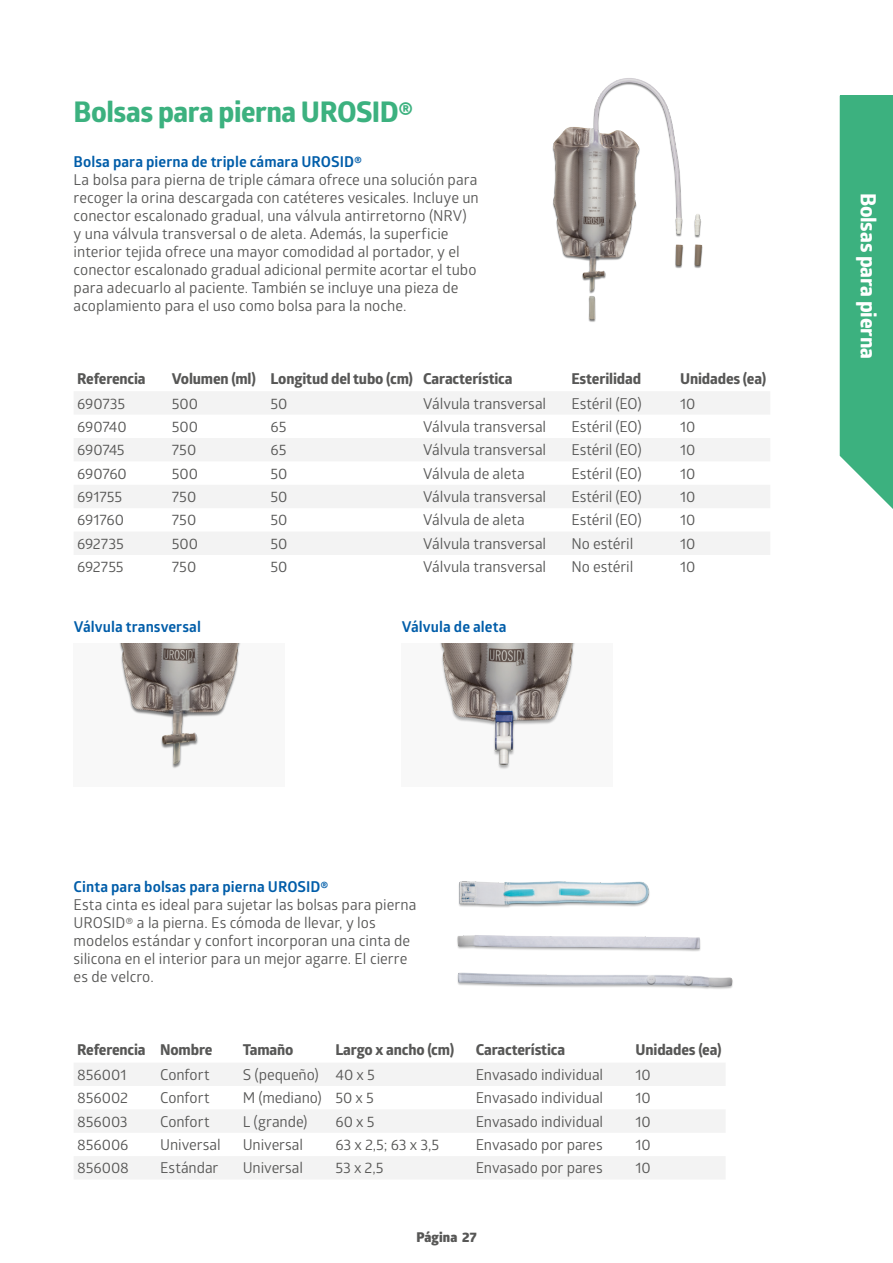
<style>
.page{position:relative;width:893px;height:1263px;background:#fff}
.page>*{position:absolute;margin:0;border:0;box-sizing:border-box;transform-origin:0 0}
.MEDLINE_-_Headline__L{font:700 28.5px "Globerx";letter-spacing:-.015em;color:#3cb17f}
.MEDLINE_-_A_Head{font:700 21px "Globerx";letter-spacing:-.01em;color:#fff}
.MEDLINE_-_Intro_Text{font:15px/18px "Glober";color:#575756}
.MEDLINE_-_Line_Listing{font:15px "Glober";letter-spacing:-.005em;color:#575756}
.MEDLINE_-_Line_Listing_Headers{font:700 15px "Globerx";letter-spacing:-.01em;color:#575756}
.MEDLINE_-_Intro_Text-2{font:700 15px "Glober";letter-spacing:.005em;color:#005da9}
.t1{font:800 13.5px "Glober";letter-spacing:.01em;color:#575756}
.s1{font-weight:700;color:#005da9}
</style>
<div class="page">
<svg style="left:74px;top:392px;width:696px;height:163px;fill:#f3f3f3"></svg>
<svg style="left:74px;top:1063px;width:651px;height:116px;fill:#f3f3f3"></svg>
<div style="left:74px;top:644px;width:211px;height:143px;background:#f8f8f8"></div>
<div style="left:402px;top:644px;width:211px;height:143px;background:#f8f8f8"></div>
<img style="left:440px;top:644px;width:134px;height:125px">
<img style="left:552px;top:78px;width:151px;height:244px">
<img style="left:120px;top:644px;width:120px;height:124px">
<img style="left:457px;top:881px;width:276px;height:108px">
<svg style="left:840px;top:96px;width:53px;height:413px"></svg>
<div style="left:841px;top:96px;width:52px;height:360px;background:#3cb17f"></div>
<p class="MEDLINE_-_Headline__L" style="left:74px;top:91px;width:341px">Bolsas para pierna UROSID®</p>
<p class="MEDLINE_-_Intro_Text" style="left:74px;top:152px;width:407px"><span class="s1">Bolsa para pierna de triple cámara UROSID®<br></span>La bolsa para pierna de triple cámara ofrece una solución para recoger la orina descargada con catéteres vesicales. Incluye un conector escalonado gradual, una válvula antirretorno (NRV)<br>y una válvula transversal o de aleta. Además, la superficie interior tejida ofrece una mayor comodidad al portador, y el conector escalonado gradual adicional permite acortar el tubo para adecuarlo al paciente. También se incluye una pieza de acoplamiento para el uso como bolsa para la noche.</p>
<p class="MEDLINE_-_Line_Listing_Headers" style="left:77px;top:367px;width:70px">Referencia</p>
<p class="MEDLINE_-_Line_Listing_Headers" style="left:172px;top:367px;width:86px">Volumen (ml)</p>
<p class="MEDLINE_-_Line_Listing_Headers" style="left:271px;top:367px;width:144px">Longitud del tubo (cm)</p>
<p class="MEDLINE_-_Line_Listing_Headers" style="left:423px;top:367px;width:91px">Característica</p>
<p class="MEDLINE_-_Line_Listing_Headers" style="left:571px;top:367px;width:71px">Esterilidad</p>
<p class="MEDLINE_-_Line_Listing_Headers" style="left:680px;top:367px;width:87px">Unidades (ea)</p>
<p class="MEDLINE_-_Line_Listing" style="left:77px;top:393px;width:50px">690735</p>
<p class="MEDLINE_-_Line_Listing" style="left:172px;top:393px;width:28px">500</p>
<p class="MEDLINE_-_Line_Listing" style="left:271px;top:393px;width:19px">50</p>
<p class="MEDLINE_-_Line_Listing" style="left:423px;top:393px;width:125px">Válvula transversal</p>
<p class="MEDLINE_-_Line_Listing" style="left:571px;top:393px;width:72px">Estéril (EO)</p>
<p class="MEDLINE_-_Line_Listing" style="left:680px;top:393px;width:17px">10</p>
<p class="MEDLINE_-_Line_Listing" style="left:77px;top:416px;width:51px">690740</p>
<p class="MEDLINE_-_Line_Listing" style="left:172px;top:416px;width:28px">500</p>
<p class="MEDLINE_-_Line_Listing" style="left:271px;top:416px;width:17px">65</p>
<p class="MEDLINE_-_Line_Listing" style="left:423px;top:416px;width:125px">Válvula transversal</p>
<p class="MEDLINE_-_Line_Listing" style="left:571px;top:416px;width:72px">Estéril (EO)</p>
<p class="MEDLINE_-_Line_Listing" style="left:680px;top:416px;width:17px">10</p>
<p class="MEDLINE_-_Line_Listing" style="left:77px;top:439px;width:49px">690745</p>
<p class="MEDLINE_-_Line_Listing" style="left:172px;top:439px;width:26px">750</p>
<p class="MEDLINE_-_Line_Listing" style="left:271px;top:439px;width:17px">65</p>
<p class="MEDLINE_-_Line_Listing" style="left:423px;top:439px;width:125px">Válvula transversal</p>
<p class="MEDLINE_-_Line_Listing" style="left:571px;top:439px;width:72px">Estéril (EO)</p>
<p class="MEDLINE_-_Line_Listing" style="left:680px;top:439px;width:17px">10</p>
<p class="MEDLINE_-_Line_Listing" style="left:77px;top:463px;width:51px">690760</p>
<p class="MEDLINE_-_Line_Listing" style="left:172px;top:463px;width:28px">500</p>
<p class="MEDLINE_-_Line_Listing" style="left:271px;top:463px;width:19px">50</p>
<p class="MEDLINE_-_Line_Listing" style="left:423px;top:463px;width:103px">Válvula de aleta</p>
<p class="MEDLINE_-_Line_Listing" style="left:571px;top:463px;width:72px">Estéril (EO)</p>
<p class="MEDLINE_-_Line_Listing" style="left:680px;top:463px;width:17px">10</p>
<p class="MEDLINE_-_Line_Listing" style="left:77px;top:486px;width:47px">691755</p>
<p class="MEDLINE_-_Line_Listing" style="left:172px;top:486px;width:26px">750</p>
<p class="MEDLINE_-_Line_Listing" style="left:271px;top:486px;width:19px">50</p>
<p class="MEDLINE_-_Line_Listing" style="left:423px;top:486px;width:125px">Válvula transversal</p>
<p class="MEDLINE_-_Line_Listing" style="left:571px;top:486px;width:72px">Estéril (EO)</p>
<p class="MEDLINE_-_Line_Listing" style="left:680px;top:486px;width:17px">10</p>
<p class="MEDLINE_-_Line_Listing" style="left:77px;top:510px;width:48px">691760</p>
<p class="MEDLINE_-_Line_Listing" style="left:172px;top:510px;width:26px">750</p>
<p class="MEDLINE_-_Line_Listing" style="left:271px;top:510px;width:19px">50</p>
<p class="MEDLINE_-_Line_Listing" style="left:423px;top:510px;width:103px">Válvula de aleta</p>
<p class="MEDLINE_-_Line_Listing" style="left:571px;top:510px;width:72px">Estéril (EO)</p>
<p class="MEDLINE_-_Line_Listing" style="left:680px;top:510px;width:17px">10</p>
<p class="MEDLINE_-_Line_Listing" style="left:77px;top:533px;width:48px">692735</p>
<p class="MEDLINE_-_Line_Listing" style="left:172px;top:533px;width:28px">500</p>
<p class="MEDLINE_-_Line_Listing" style="left:271px;top:533px;width:19px">50</p>
<p class="MEDLINE_-_Line_Listing" style="left:423px;top:533px;width:125px">Válvula transversal</p>
<p class="MEDLINE_-_Line_Listing" style="left:571px;top:533px;width:63px">No estéril</p>
<p class="MEDLINE_-_Line_Listing" style="left:680px;top:533px;width:17px">10</p>
<p class="MEDLINE_-_Line_Listing" style="left:77px;top:556px;width:48px">692755</p>
<p class="MEDLINE_-_Line_Listing" style="left:172px;top:556px;width:26px">750</p>
<p class="MEDLINE_-_Line_Listing" style="left:271px;top:556px;width:19px">50</p>
<p class="MEDLINE_-_Line_Listing" style="left:423px;top:556px;width:125px">Válvula transversal</p>
<p class="MEDLINE_-_Line_Listing" style="left:571px;top:556px;width:63px">No estéril</p>
<p class="MEDLINE_-_Line_Listing" style="left:680px;top:556px;width:17px">10</p>
<p class="MEDLINE_-_Intro_Text-2" style="left:74px;top:616px;width:129px">Válvula transversal</p>
<p class="MEDLINE_-_Intro_Text-2" style="left:402px;top:616px;width:106px">Válvula de aleta</p>
<p class="MEDLINE_-_A_Head" style="left:883px;top:193px;width:168px;rotate:90deg">Bolsas para pierna</p>
<p class="MEDLINE_-_Intro_Text" style="left:74px;top:877px;width:344px"><span class="s1">Cinta para bolsas para pierna UROSID®<br></span>Esta cinta es ideal para sujetar las bolsas para pierna UROSID® a la pierna. Es cómoda de llevar, y los modelos estándar y confort incorporan una cinta de silicona en el interior para un mejor agarre. El cierre es de velcro.</p>
<p class="MEDLINE_-_Line_Listing_Headers" style="left:77px;top:1039px;width:70px">Referencia</p>
<p class="MEDLINE_-_Line_Listing_Headers" style="left:160px;top:1039px;width:54px">Nombre</p>
<p class="MEDLINE_-_Line_Listing_Headers" style="left:243px;top:1039px;width:52px">Tamaño</p>
<p class="MEDLINE_-_Line_Listing_Headers" style="left:335px;top:1039px;width:120px">Largo x ancho (cm)</p>
<p class="MEDLINE_-_Line_Listing_Headers" style="left:476px;top:1039px;width:91px">Característica</p>
<p class="MEDLINE_-_Line_Listing_Headers" style="left:636px;top:1039px;width:87px">Unidades (ea)</p>
<p class="MEDLINE_-_Line_Listing" style="left:77px;top:1064px;width:51px">856001</p>
<p class="MEDLINE_-_Line_Listing" style="left:160px;top:1064px;width:51px">Confort</p>
<p class="MEDLINE_-_Line_Listing" style="left:243px;top:1064px;width:78px">S (pequeño)</p>
<p class="MEDLINE_-_Line_Listing" style="left:335px;top:1064px;width:41px">40 x 5</p>
<p class="MEDLINE_-_Line_Listing" style="left:476px;top:1064px;width:129px">Envasado individual</p>
<p class="MEDLINE_-_Line_Listing" style="left:636px;top:1064px;width:17px">10</p>
<p class="MEDLINE_-_Line_Listing" style="left:77px;top:1087px;width:52px">856002</p>
<p class="MEDLINE_-_Line_Listing" style="left:160px;top:1087px;width:51px">Confort</p>
<p class="MEDLINE_-_Line_Listing" style="left:243px;top:1087px;width:81px">M (mediano)</p>
<p class="MEDLINE_-_Line_Listing" style="left:335px;top:1087px;width:40px">50 x 5</p>
<p class="MEDLINE_-_Line_Listing" style="left:476px;top:1087px;width:129px">Envasado individual</p>
<p class="MEDLINE_-_Line_Listing" style="left:636px;top:1087px;width:17px">10</p>
<p class="MEDLINE_-_Line_Listing" style="left:77px;top:1111px;width:52px">856003</p>
<p class="MEDLINE_-_Line_Listing" style="left:160px;top:1111px;width:51px">Confort</p>
<p class="MEDLINE_-_Line_Listing" style="left:243px;top:1111px;width:66px">L (grande)</p>
<p class="MEDLINE_-_Line_Listing" style="left:335px;top:1111px;width:41px">60 x 5</p>
<p class="MEDLINE_-_Line_Listing" style="left:476px;top:1111px;width:129px">Envasado individual</p>
<p class="MEDLINE_-_Line_Listing" style="left:636px;top:1111px;width:17px">10</p>
<p class="MEDLINE_-_Line_Listing" style="left:77px;top:1134px;width:53px">856006</p>
<p class="MEDLINE_-_Line_Listing" style="left:160px;top:1134px;width:62px">Universal</p>
<p class="MEDLINE_-_Line_Listing" style="left:243px;top:1134px;width:62px">Universal</p>
<p class="MEDLINE_-_Line_Listing" style="left:335px;top:1134px;width:105px">63 x 2,5; 63 x 3,5</p>
<p class="MEDLINE_-_Line_Listing" style="left:476px;top:1134px;width:128px">Envasado por pares</p>
<p class="MEDLINE_-_Line_Listing" style="left:636px;top:1134px;width:17px">10</p>
<p class="MEDLINE_-_Line_Listing" style="left:77px;top:1158px;width:53px">856008</p>
<p class="MEDLINE_-_Line_Listing" style="left:160px;top:1158px;width:60px">Estándar</p>
<p class="MEDLINE_-_Line_Listing" style="left:243px;top:1158px;width:62px">Universal</p>
<p class="MEDLINE_-_Line_Listing" style="left:335px;top:1158px;width:50px">53 x 2,5</p>
<p class="MEDLINE_-_Line_Listing" style="left:476px;top:1158px;width:128px">Envasado por pares</p>
<p class="MEDLINE_-_Line_Listing" style="left:636px;top:1158px;width:17px">10</p>
<p class="t1" style="left:416px;top:1227px;width:62px">Página 27</p>
</div>
